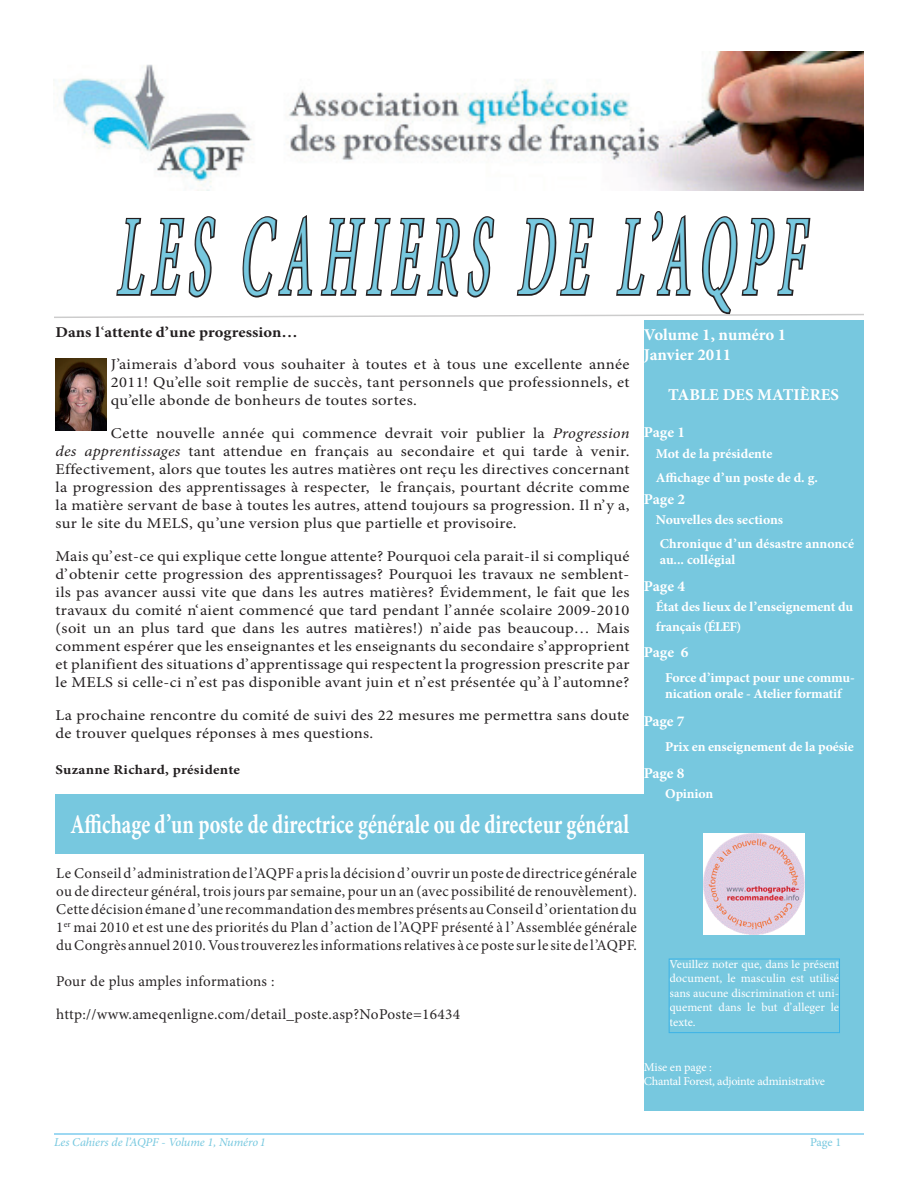
<style>
.page{position:relative;width:918px;height:1188px;background:#fff}
.page>*{position:absolute;margin:0;border:0;box-sizing:border-box;transform-origin:0 0}
.t1{font:115.2px "Minion Pro";color:#77c8df;scale:.41 1}
.t2{font:700 27px "Minion Pro";color:#fff;scale:.75 1}
.t3{font:700 16.5px/19.8px "Minion Pro";color:#fff}
.t4{font:15px/18px "Minion Pro";letter-spacing:.02em;color:#231f20;scale:1.1 1}
.t5{font:15px/18px "Minion Pro";letter-spacing:.02em;color:#231f20;text-align:justify}
.t6{font:700 15px "Minion Pro";letter-spacing:-.01em;color:#fff}
.t7{font:700 13.5px/24.2px "Minion Pro";letter-spacing:-.01em;color:#fff}
.t8{font:700 13.5px "Minion Pro";letter-spacing:.02em;color:#231f20;scale:1.1 1}
.t9{font:12px/14.4px "Minion Pro";letter-spacing:-.01em;color:#fff}
.t10{font:italic 12px "Minion Pro";letter-spacing:-.01em;color:#77c8df}
.t11{font:12px "Minion Pro";color:#77c8df}
.s1{font-weight:700}
.s2{font-style:italic}
</style>
<div class="page">
<hr style="left:54px;top:1134px;width:810px;height:1px;background:#3cb3e7">
<svg style="left:54px;top:211px;width:810px;height:107px"></svg>
<img style="left:62px;top:52px;width:802px;height:138px">
<img style="left:56px;top:358px;width:51px;height:72px">
<div style="left:56px;top:794px;width:590px;height:59px;background:#77c8df"></div>
<div style="left:644px;top:320px;width:219px;height:791px;background:#77c8df"></div>
<img style="left:704px;top:833px;width:101px;height:102px">
<div style="left:669px;top:959px;width:171px;height:74px;border:1px solid #3cb3e7"></div>
<h1 class="t1" style="left:116px;top:180px;width:1720px">LES CAHIERS DE L’AQPF</h1>
<p class="t4" style="left:111px;top:316px;width:473px;line-height:32.7px;text-indent:-55px"><span class="s1">Dans l</span>‘<span class="s1">attente d’une progression…<br></span>J’aimerais d’abord vous souhaiter à toutes et à tous une excellente année</p>
<p class="t4" style="left:111px;top:374px;width:473px">2011! Qu’elle soit remplie de succès, tant personnels que professionnels, et qu’elle abonde de bonheurs de toutes sortes.</p>
<p class="t4" style="left:56px;top:424px;width:523px;text-align:justify;text-indent:55px">Cette nouvelle année qui commence devrait voir publier la <span class="s2">Progression des apprentissages</span> tant attendue en français au secondaire et qui tarde à venir.<br>Effectivement, alors que toutes les autres matières ont reçu les directives concernant la progression des apprentissages à respecter, le français, pourtant décrite comme la matière servant de base à toutes les autres, attend toujours sa progression. Il n’y a, sur le site du MELS, qu’une version plus que partielle et provisoire.</p>
<p class="t4" style="left:56px;top:547px;width:523px;text-align:justify">Mais qu’est-ce qui explique cette longue attente? Pourquoi cela parait-il si compliqué d’obtenir cette progression des apprentissages? Pourquoi les travaux ne semblent&shy;ils pas avancer aussi vite que dans les autres matières? Évidemment, le fait que les travaux du comité n‘aient commencé que tard pendant l’année scolaire 2009-2010 (soit un an plus tard que dans les autres matières!) n’aide pas beaucoup… Mais comment espérer que les enseignantes et les enseignants du secondaire s’approprient et planifient des situations d’apprentissage qui respectent la progression prescrite par le MELS si celle-ci n’est pas disponible avant juin et n’est présentée qu’à l’automne?</p>
<p class="t4" style="left:56px;top:706px;width:523px">La prochaine rencontre du comité de suivi des 22 mesures me permettra sans doute de trouver quelques réponses à mes questions.</p>
<p class="t8" style="left:56px;top:760px;width:169px">Suzanne Richard, présidente</p>
<h2 class="t2" style="left:70px;top:806px;width:746px">Affichage d’un poste de directrice générale ou de directeur général</h2>
<p class="t3" style="left:644px;top:325px;width:144px">Volume 1, numéro 1<br>Janvier 2011</p>
<p class="t3" style="left:668px;top:384px;width:173px">TABLE DES MATIÈRES</p>
<p class="t6" style="left:644px;top:422px;width:43px">Page 1</p>
<p class="t7" style="left:656px;top:441px;width:164px">Mot de la présidente<br>Affichage d’un poste de d. g.</p>
<p class="t6" style="left:644px;top:488px;width:43px">Page 2</p>
<p class="t7" style="left:656px;top:507px;width:200px">Nouvelles des sections<br>Chronique d’un désastre annoncé</p>
<p class="t7" style="left:660px;top:548px;width:77px">au... collégial</p>
<p class="t6" style="left:644px;top:575px;width:43px">Page 4</p>
<p class="t7" style="left:656px;top:596px;width:199px;line-height:19.8px">État des lieux de l’enseignement du français (ÉLEF)</p>
<p class="t6" style="left:644px;top:642px;width:46px">Page 6</p>
<p class="t7" style="left:665px;top:669px;width:191px;line-height:16.2px">Force d’impact pour une commu&shy;nication orale - Atelier formatif</p>
<p class="t6" style="left:644px;top:711px;width:42px">Page 7</p>
<p class="t7" style="left:665px;top:735px;width:190px">Prix en enseignement de la poésie</p>
<p class="t6" style="left:644px;top:762px;width:42px">Page 8</p>
<p class="t7" style="left:665px;top:781px;width:50px">Opinion</p>
<p class="t5" style="left:56px;top:864px;width:582px">Le Conseil d’administration de l’AQPF a pris la décision d’ouvrir un poste de directrice générale ou de directeur général, trois jours par semaine, pour un an (avec possibilité de renouvèlement).<br>Cette décision émane d’une recommandation des membres présents au Conseil d’orientation du 1<sup>er</sup> mai 2010 et est une des priorités du Plan d’action de l’AQPF présenté à l’Assemblée générale du Congrès annuel 2010. Vous trouverez les informations relatives à ce poste sur le site de l’AQPF.</p>
<p class="t5" style="left:56px;top:972px;width:220px">Pour de plus amples informations :</p>
<p class="t5" style="left:56px;top:1005px;width:405px">http://www.ameqenligne.com/detail_poste.asp?NoPoste=16434</p>
<p class="t9" style="left:670px;top:957px;width:171px;text-align:justify">Veuillez noter que, dans le présent document, le masculin est utilisé sans aucune discrimination et uni&shy;quement dans le but d’alleger le texte.</p>
<p class="t9" style="left:644px;top:1060px;width:183px">Mise en page :<br>Chantal Forest, adjointe administrative</p>
<p class="t10" style="left:54px;top:1134px;width:213px">Les Cahiers de l’AQPF - Volume 1, Numéro 1</p>
<p class="t11" style="left:810px;top:1134px;width:33px">Page 1</p>
</div>
